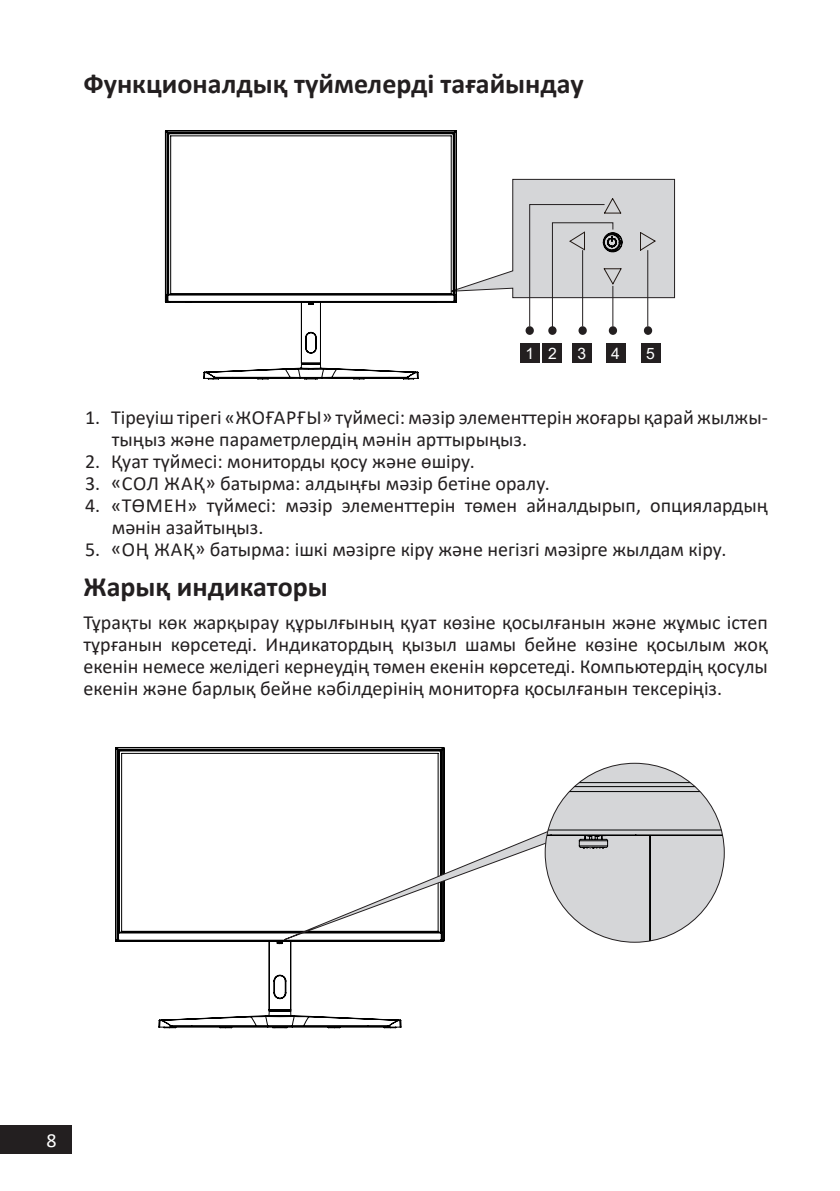
<style>
.page{position:relative;width:840px;height:1191px;background:#fff}
.page>*{position:absolute;margin:0;border:0;box-sizing:border-box;transform-origin:0 0}
.Заголовок_14{font:700 28px "Calibri";color:#231f20}
.t1{font:20px/22px "Calibri";color:#231f20}
.t2{font:20px "Calibri";color:#fff}
.t3{font:15.6px "Arial";color:#fff}
</style>
<div class="page">
<div style="left:0;top:1125px;width:72px;height:29px;background:#231f20"></div>
<svg style="left:165px;top:130px;width:292px;height:49px"></svg>
<svg style="left:165px;top:133px;width:291px;height:170px"></svg>
<svg style="left:203px;top:302px;width:215px;height:77px"></svg>
<div style="left:571px;top:343px;width:20px;height:20px;background:#231f20"></div>
<div style="left:542px;top:343px;width:20px;height:20px;background:#231f20"></div>
<div style="left:605px;top:343px;width:20px;height:20px;background:#231f20"></div>
<div style="left:640px;top:343px;width:20px;height:20px;background:#231f20"></div>
<div style="left:519px;top:343px;width:20px;height:20px;background:#231f20"></div>
<div style="left:548px;top:326px;width:8px;height:9px;background:#231f20;border-radius:50%"></div>
<div style="left:578px;top:326px;width:8px;height:9px;background:#231f20;border-radius:50%"></div>
<div style="left:608px;top:326px;width:8px;height:9px;background:#231f20;border-radius:50%"></div>
<svg style="left:643px;top:326px;width:8px;height:9px"></svg>
<div style="left:525px;top:326px;width:8px;height:9px;background:#231f20;border-radius:50%"></div>
<svg style="left:450px;top:179px;width:224px;height:148px"></svg>
<hr style="left:582px;top:250px;width:1px;height:76px;background:#231f20">
<hr style="left:612px;top:286px;width:1px;height:40px;background:#231f20">
<hr style="left:647px;top:250px;width:1px;height:76px;background:#231f20">
<svg style="left:115px;top:747px;width:329px;height:195px"></svg>
<div style="left:545px;top:763px;width:178px;height:179px;background:#d5d6d8;border-radius:50%"></div>
<svg style="left:158px;top:782px;width:565px;height:246px"></svg>
<p class="Заголовок_14" style="left:83px;top:64px;width:501px">Функционалдық түймелерді тағайындау</p>
<p class="t3" style="left:525px;top:343px;width:33px">1 2</p>
<p class="t3" style="left:577px;top:343px;width:10px">3</p>
<p class="t3" style="left:611px;top:343px;width:10px">4</p>
<p class="t3" style="left:646px;top:343px;width:10px">5</p>
<p class="t1" style="left:112px;top:406px;width:657px;text-indent:-27px">1. Тіреуіш тірегі «ЖОҒАРҒЫ» түймесі: мәзір элементтерін жоғары қарай жылжы&shy;тыңыз және параметрлердің мәнін арттырыңыз.</p>
<p class="t1" style="left:85px;top:450px;width:391px">2. Қуат түймесі: мониторды қосу және өшіру.</p>
<p class="t1" style="left:85px;top:472px;width:466px">3. «СОЛ ЖАҚ» батырма: алдыңғы мәзір бетіне оралу.</p>
<p class="t1" style="left:112px;top:494px;width:657px;text-indent:-27px">4. «ТӨМЕН» түймесі: мәзір элементтерін төмен айналдырып, опциялардың мәнін азайтыңыз.</p>
<p class="t1" style="left:85px;top:538px;width:642px">5. «ОҢ ЖАҚ» батырма: ішкі мәзірге кіру және негізгі мәзірге жылдам кіру.</p>
<p class="Заголовок_14" style="left:83px;top:566px;width:246px">Жарық индикаторы</p>
<p class="t1" style="left:83px;top:611px;width:685px;text-align:justify">Тұрақты көк жарқырау құрылғының қуат көзіне қосылғанын және жұмыс істеп тұрғанын көрсетеді. Индикатордың қызыл шамы бейне көзіне қосылым жоқ екенін немесе желідегі кернеудің төмен екенін көрсетеді. Компьютердің қосулы екенін және барлық бейне кәбілдерінің мониторға қосылғанын тексеріңіз.</p>
<p class="t2" style="left:47px;top:1127px;width:12px">8</p>
</div>
